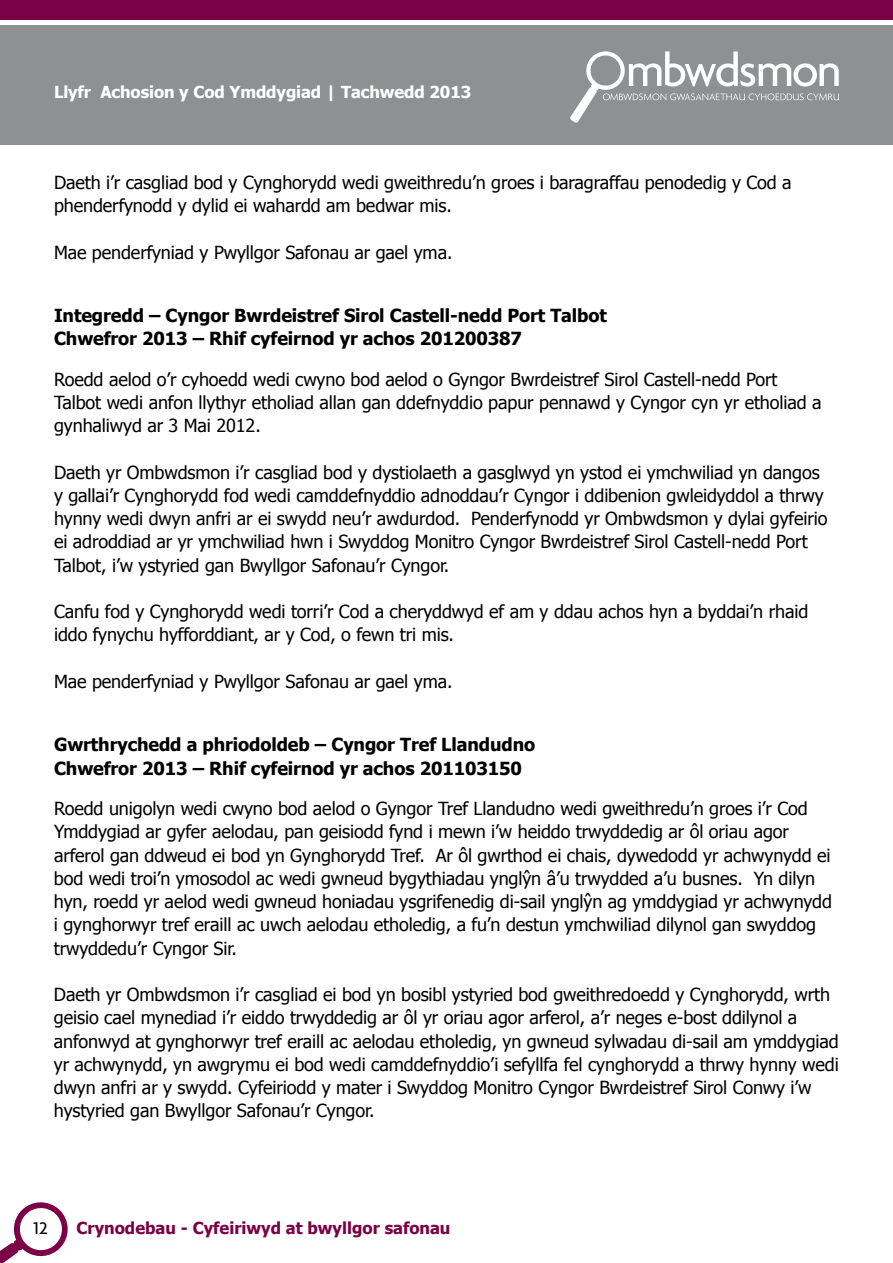
<style>
.page{position:relative;width:893px;height:1263px;background:#fff}
.page>*{position:absolute;margin:0;border:0;box-sizing:border-box;transform-origin:0 0}
.t1{font:18px/23.2px "Tahoma";letter-spacing:-.005em;color:#000}
.t2{font:700 18px/23.2px "Tahoma";letter-spacing:-.005em;color:#000}
.t3{font:500 18px "Agenda";color:#000}
.t4{font:700 16.5px "Tahoma";letter-spacing:-.005em;color:#fff}
.t5{font:700 16.5px "Tahoma";color:#7b0046}
</style>
<div class="page">
<div style="left:0;top:26px;width:893px;height:119px;background:#8e9092"></div>
<div style="left:0;top:0;width:893px;height:20px;background:#7b0046"></div>
<svg style="left:570px;top:51px;width:269px;height:72px"></svg>
<svg style="left:0;top:1202px;width:68px;height:61px"></svg>
<p class="t4" style="left:54px;top:80px;width:419px">Llyfr Achosion y Cod Ymddygiad | Tachwedd 2013</p>
<p class="t1" style="left:54px;top:170px;width:739px">Daeth i’r casgliad bod y Cynghorydd wedi gweithredu’n groes i baragraffau penodedig y Cod a phenderfynodd y dylid ei wahardd am bedwar mis.</p>
<p class="t1" style="left:54px;top:240px;width:400px">Mae penderfyniad y Pwyllgor Safonau ar gael yma.</p>
<p class="t2" style="left:54px;top:303px;width:554px">Integredd – Cyngor Bwrdeistref Sirol Castell-nedd Port Talbot<br>Chwefror 2013 – Rhif cyfeirnod yr achos 201200387</p>
<p class="t1" style="left:54px;top:367px;width:769px">Roedd aelod o’r cyhoedd wedi cwyno bod aelod o Gyngor Bwrdeistref Sirol Castell-nedd Port<br>Talbot wedi anfon llythyr etholiad allan gan ddefnyddio papur pennawd y Cyngor cyn yr etholiad a gynhaliwyd ar 3 Mai 2012.</p>
<p class="t1" style="left:54px;top:460px;width:775px">Daeth yr Ombwdsmon i’r casgliad bod y dystiolaeth a gasglwyd yn ystod ei ymchwiliad yn dangos y gallai’r Cynghorydd fod wedi camddefnyddio adnoddau’r Cyngor i ddibenion gwleidyddol a thrwy hynny wedi dwyn anfri ar ei swydd neu’r awdurdod. Penderfynodd yr Ombwdsmon y dylai gyfeirio ei adroddiad ar yr ymchwiliad hwn i Swyddog Monitro Cyngor Bwrdeistref Sirol Castell-nedd Port Talbot, i’w ystyried gan Bwyllgor Safonau’r Cyngor.</p>
<p class="t1" style="left:54px;top:599px;width:756px">Canfu fod y Cynghorydd wedi torri’r Cod a cheryddwyd ef am y ddau achos hyn a byddai’n rhaid iddo fynychu hyfforddiant, ar y Cod, o fewn tri mis.</p>
<p class="t1" style="left:54px;top:669px;width:400px">Mae penderfyniad y Pwyllgor Safonau ar gael yma.</p>
<p class="t2" style="left:54px;top:732px;width:483px">Gwrthrychedd a phriodoldeb – Cyngor Tref Llandudno<br>Chwefror 2013 – Rhif cyfeirnod yr achos 201103150</p>
<p class="t1" style="left:54px;top:796px;width:780px">Roedd unigolyn wedi cwyno bod aelod o Gyngor Tref Llandudno wedi gweithredu’n groes i’r Cod Ymddygiad ar gyfer aelodau, pan geisiodd fynd i mewn i’w heiddo trwyddedig ar ôl oriau agor arferol gan ddweud ei bod yn Gynghorydd Tref. Ar ôl gwrthod ei chais, dywedodd yr achwynydd ei bod wedi troi’n ymosodol ac wedi gwneud bygythiadau ynglŷn â’u trwydded a’u busnes. Yn dilyn hyn, roedd yr aelod wedi gwneud honiadau ysgrifenedig di-sail ynglŷn ag ymddygiad yr achwynydd i gynghorwyr tref eraill ac uwch aelodau etholedig, a fu’n destun ymchwiliad dilynol gan swyddog trwyddedu’r Cyngor Sir.</p>
<p class="t1" style="left:54px;top:982px;width:786px">Daeth yr Ombwdsmon i’r casgliad ei bod yn bosibl ystyried bod gweithredoedd y Cynghorydd, wrth geisio cael mynediad i’r eiddo trwyddedig ar ôl yr oriau agor arferol, a’r neges e-bost ddilynol a anfonwyd at gynghorwyr tref eraill ac aelodau etholedig, yn gwneud sylwadau di-sail am ymddygiad yr achwynydd, yn awgrymu ei bod wedi camddefnyddio’i sefyllfa fel cynghorydd a thrwy hynny wedi dwyn anfri ar y swydd. Cyfeiriodd y mater i Swyddog Monitro Cyngor Bwrdeistref Sirol Conwy i’w hystyried gan Bwyllgor Safonau’r Cyngor.</p>
<p class="t3" style="left:33px;top:1217px;width:16px">12</p>
<p class="t5" style="left:77px;top:1216px;width:375px">Crynodebau - Cyfeiriwyd at bwyllgor safonau</p>
</div>
